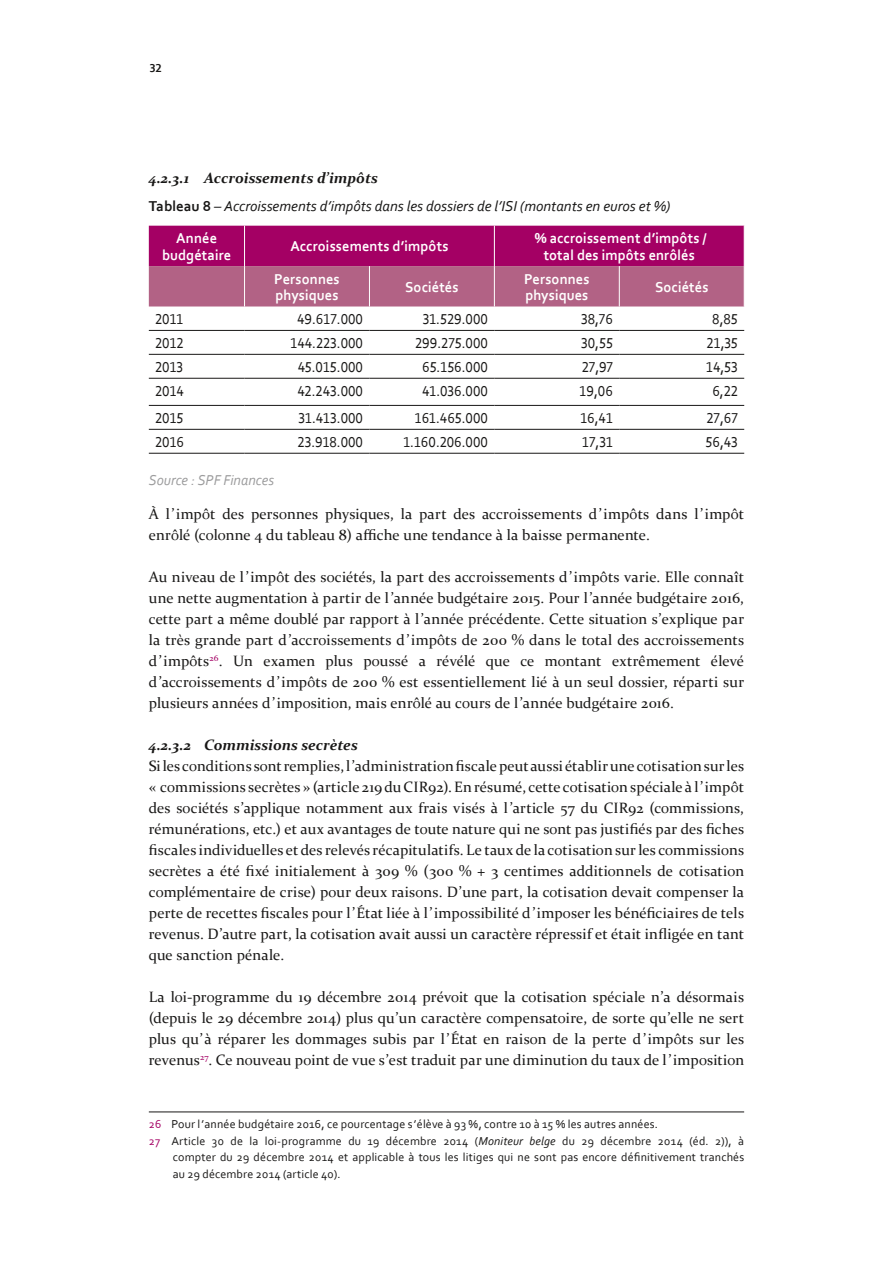
<style>
.page{position:relative;width:893px;height:1263px;background:#fff}
.page>*{position:absolute;margin:0;border:0;box-sizing:border-box;transform-origin:0 0}
.t1{font:15px/21px "Constantia";letter-spacing:.01em;color:#181716;text-align:justify}
.t2{font:15px "Corbel";color:#181716;scale:.96 1}
.t3{font:700 15px/16.5px "Corbel";letter-spacing:.01em;color:#fff;scale:.96 1}
.t4{font:italic 15px/32.1px "Corbel";color:#181716}
.t5{font:italic 700 15px "Constantia";color:#181716}
.t6{font:italic 15px "Corbel";color:#9c9c9d;scale:.96 1}
.t7{font:12px "Corbel";letter-spacing:.015em;color:#181716}
.t8{font:700 12px "Corbel";color:#181716}
.s1{font-weight:700;font-style:normal}
.s2{font-weight:700;font-style:normal;color:#fff}
.s3{color:#a40064}
.s4{font-style:italic}
</style>
<div class="page">
<svg style="left:149px;top:226px;width:595px;height:80px;background:#ab3174"></svg>
<hr style="left:244px;top:226px;width:1px;height:40px;background:#fff">
<hr style="left:494px;top:226px;width:1px;height:40px;background:#fff">
<hr style="left:244px;top:266px;width:1px;height:40px;background:#fff">
<hr style="left:369px;top:266px;width:1px;height:40px;background:#fff">
<hr style="left:494px;top:266px;width:1px;height:40px;background:#fff">
<hr style="left:619px;top:266px;width:1px;height:40px;background:#fff">
<hr style="left:149px;top:330px;width:96px;height:1px;background:#181716">
<hr style="left:245px;top:330px;width:124px;height:1px;background:#181716">
<hr style="left:369px;top:330px;width:125px;height:1px;background:#181716">
<hr style="left:494px;top:330px;width:125px;height:1px;background:#181716">
<hr style="left:619px;top:330px;width:125px;height:1px;background:#181716">
<hr style="left:149px;top:354px;width:96px;height:1px;background:#181716">
<hr style="left:245px;top:354px;width:124px;height:1px;background:#181716">
<hr style="left:369px;top:354px;width:125px;height:1px;background:#181716">
<hr style="left:494px;top:354px;width:125px;height:1px;background:#181716">
<hr style="left:619px;top:354px;width:125px;height:1px;background:#181716">
<hr style="left:149px;top:378px;width:96px;height:1px;background:#181716">
<hr style="left:245px;top:378px;width:124px;height:1px;background:#181716">
<hr style="left:369px;top:378px;width:125px;height:1px;background:#181716">
<hr style="left:494px;top:378px;width:125px;height:1px;background:#181716">
<hr style="left:619px;top:378px;width:125px;height:1px;background:#181716">
<hr style="left:149px;top:405px;width:96px;height:1px;background:#181716">
<hr style="left:245px;top:405px;width:124px;height:1px;background:#181716">
<hr style="left:369px;top:405px;width:125px;height:1px;background:#181716">
<hr style="left:494px;top:405px;width:125px;height:1px;background:#181716">
<hr style="left:619px;top:405px;width:125px;height:1px;background:#181716">
<hr style="left:149px;top:429px;width:96px;height:1px;background:#181716">
<hr style="left:245px;top:429px;width:124px;height:1px;background:#181716">
<hr style="left:369px;top:429px;width:125px;height:1px;background:#181716">
<hr style="left:494px;top:429px;width:125px;height:1px;background:#181716">
<hr style="left:619px;top:429px;width:125px;height:1px;background:#181716">
<hr style="left:149px;top:453px;width:96px;height:1px;background:#181716">
<hr style="left:245px;top:453px;width:124px;height:1px;background:#181716">
<hr style="left:369px;top:453px;width:125px;height:1px;background:#181716">
<hr style="left:494px;top:453px;width:125px;height:1px;background:#181716">
<hr style="left:619px;top:453px;width:125px;height:1px;background:#181716">
<hr style="left:149px;top:1112px;width:595px;height:1px;background:#181716">
<p class="t8" style="left:150px;top:60px;width:13px">32</p>
<p class="t5" style="left:149px;top:168px;width:231px">4.2.3.1 Accroissements d’impôts</p>
<p class="t4" style="left:176px;top:190px;width:496px;text-indent:-27px"><span class="s1">Tableau 8</span> – Accroissements d’impôts dans les dossiers de l’ISI (montants en euros et %)<br><span class="s2">Année</span></p>
<p class="t3" style="left:162px;top:246px;width:74px">budgétaire</p>
<p class="t3" style="left:290px;top:238px;width:166px">Accroissements d’impôts</p>
<p class="t3" style="left:535px;top:230px;width:181px;text-align:center">% accroissement d’impôts / total des impôts enrôlés</p>
<p class="t3" style="left:274px;top:270px;width:70px">Personnes physiques</p>
<p class="t3" style="left:405px;top:278px;width:57px">Sociétés</p>
<p class="t3" style="left:524px;top:270px;width:70px">Personnes physiques</p>
<p class="t3" style="left:655px;top:278px;width:57px">Sociétés</p>
<p class="t2" style="left:155px;top:310px;width:31px">2011</p>
<p class="t2" style="left:297px;top:310px;width:70px">49.617.000</p>
<p class="t2" style="left:423px;top:310px;width:69px">31.529.000</p>
<p class="t2" style="left:581px;top:310px;width:35px">38,76</p>
<p class="t2" style="left:712px;top:310px;width:28px">8,85</p>
<p class="t2" style="left:155px;top:334px;width:31px">2012</p>
<p class="t2" style="left:291px;top:334px;width:77px">144.223.000</p>
<p class="t2" style="left:415px;top:334px;width:77px">299.275.000</p>
<p class="t2" style="left:581px;top:334px;width:35px">30,55</p>
<p class="t2" style="left:707px;top:334px;width:34px">21,35</p>
<p class="t2" style="left:155px;top:358px;width:31px">2013</p>
<p class="t2" style="left:298px;top:358px;width:70px">45.015.000</p>
<p class="t2" style="left:422px;top:358px;width:70px">65.156.000</p>
<p class="t2" style="left:582px;top:358px;width:34px">27,97</p>
<p class="t2" style="left:706px;top:358px;width:34px">14,53</p>
<p class="t2" style="left:155px;top:381px;width:31px">2014</p>
<p class="t2" style="left:298px;top:381px;width:70px">42.243.000</p>
<p class="t2" style="left:422px;top:381px;width:70px">41.036.000</p>
<p class="t2" style="left:580px;top:381px;width:36px">19,06</p>
<p class="t2" style="left:712px;top:381px;width:28px">6,22</p>
<p class="t2" style="left:155px;top:409px;width:31px">2015</p>
<p class="t2" style="left:299px;top:409px;width:69px">31.413.000</p>
<p class="t2" style="left:415px;top:409px;width:78px">161.465.000</p>
<p class="t2" style="left:580px;top:409px;width:35px">16,41</p>
<p class="t2" style="left:706px;top:409px;width:34px">27,67</p>
<p class="t2" style="left:155px;top:433px;width:32px">2016</p>
<p class="t2" style="left:298px;top:433px;width:70px">23.918.000</p>
<p class="t2" style="left:403px;top:433px;width:90px">1.160.206.000</p>
<p class="t2" style="left:582px;top:433px;width:34px">17,31</p>
<p class="t2" style="left:706px;top:433px;width:35px">56,43</p>
<p class="t6" style="left:149px;top:471px;width:132px">Source : SPF Finances</p>
<p class="t1" style="left:149px;top:503px;width:597px">À l’impôt des personnes physiques, la part des accroissements d’impôts dans l’impôt enrôlé (colonne 4 du tableau 8) affiche une tendance à la baisse permanente.</p>
<p class="t1" style="left:149px;top:566px;width:597px">Au niveau de l’impôt des sociétés, la part des accroissements d’impôts varie. Elle connaît une nette augmentation à partir de l’année budgétaire 2015. Pour l’année budgétaire 2016, cette part a même doublé par rapport à l’année précédente. Cette situation s’explique par la très grande part d’accroissements d’impôts de 200 % dans le total des accroissements d’impôts<sup>26</sup>. Un examen plus poussé a révélé que ce montant extrêmement élevé d’accroissements d’impôts de 200 % est essentiellement lié à un seul dossier, réparti sur plusieurs années d’imposition, mais enrôlé au cours de l’année budgétaire 2016.</p>
<p class="t5" style="left:149px;top:735px;width:210px">4.2.3.2 Commissions secrètes</p>
<p class="t1" style="left:149px;top:755px;width:597px">Si les conditions sont remplies, l’administration fiscale peut aussi établir une cotisation sur les « commissions secrètes » (article 219 du CIR92). En résumé, cette cotisation spéciale à l’impôt des sociétés s’applique notamment aux frais visés à l’article 57 du CIR92 (commissions, rémunérations, etc.) et aux avantages de toute nature qui ne sont pas justifiés par des fiches fiscales individuelles et des relevés récapitulatifs. Le taux de la cotisation sur les commissions secrètes a été fixé initialement à 309 % (300 % + 3 centimes additionnels de cotisation complémentaire de crise) pour deux raisons. D’une part, la cotisation devait compenser la perte de recettes fiscales pour l’État liée à l’impossibilité d’imposer les bénéficiaires de tels revenus. D’autre part, la cotisation avait aussi un caractère répressif et était infligée en tant que sanction pénale.</p>
<p class="t1" style="left:149px;top:986px;width:597px">La loi-programme du 19 décembre 2014 prévoit que la cotisation spéciale n’a désormais (depuis le 29 décembre 2014) plus qu’un caractère compensatoire, de sorte qu’elle ne sert plus qu’à réparer les dommages subis par l’État en raison de la perte d’impôts sur les revenus<sup>27</sup>. Ce nouveau point de vue s’est traduit par une diminution du taux de l’imposition</p>
<p class="t7" style="left:149px;top:1117px;width:511px"><span class="s3">26</span> Pour l’année budgétaire 2016, ce pourcentage s’élève à 93 %, contre 10 à 15 % les autres années.</p>
<p class="t7" style="left:149px;top:1133px;width:597px"><span class="s3">27</span> Article 30 de la loi-programme du 19 décembre 2014 (<span class="s4">Moniteur belge</span> du 29 décembre 2014 (éd. 2)), à</p>
<p class="t7" style="left:173px;top:1150px;width:573px">compter du 29 décembre 2014 et applicable à tous les litiges qui ne sont pas encore définitivement tranchés</p>
<p class="t7" style="left:173px;top:1166px;width:169px">au 29 décembre 2014 (article 40).</p>
</div>
